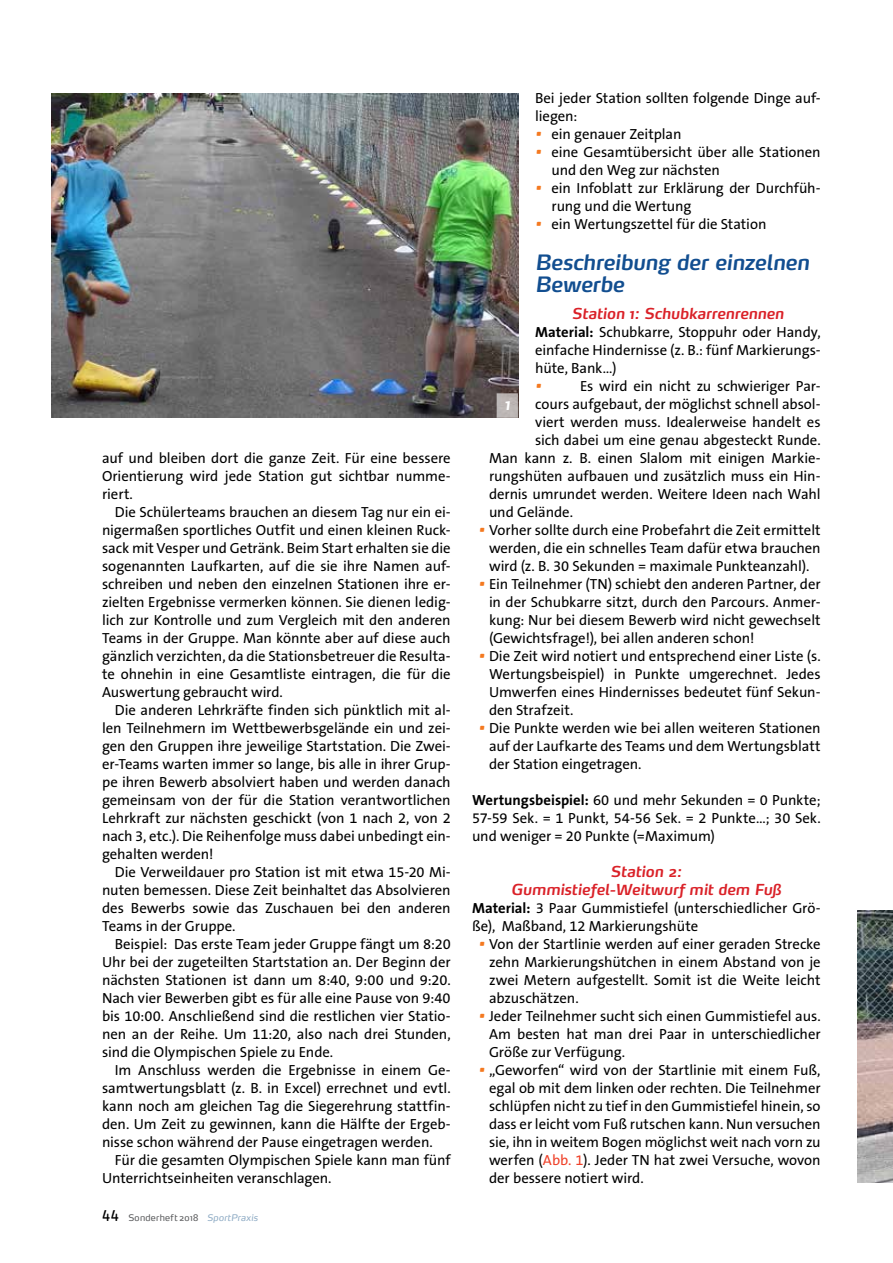
<style>
.page{position:relative;width:893px;height:1263px;background:#fff}
.page>*{position:absolute;margin:0;border:0;box-sizing:border-box;transform-origin:0 0}
.t1{font:italic 600 21px/22.5px "Max";letter-spacing:-.01em;color:#124e90}
.t2{font:italic 600 16.5px "Max";color:#fff}
.t3{font:italic 600 15px/18px "Max";color:#da2128;text-align:center}
.t4{font:italic 600 15px "Max";color:#f47920}
.t5{font:14.7px/18px "The Sans B5 Plain";letter-spacing:-.005em;color:#000;text-align:justify}
.t6{font:9px "Max";letter-spacing:.035em;color:#58595b}
.s1{font-family:"Info Text Regular Tf";font-size:18px;color:#000}
.s2{font-style:italic;color:#8daac4}
.s3{font-family:"Max";font-weight:600;font-style:italic;font-size:15px;color:#f47920}
.s4{font-family:"The Sans B7";font-weight:700}
.s5{color:#ef4129}
</style>
<div class="page">
<img style="left:51px;top:94px;width:467px;height:324px">
<img style="left:858px;top:910px;width:35px;height:272px">
<div style="left:497px;top:393px;width:21px;height:25px;background:#bdb6b5"></div>
<p class="t5" style="left:102px;top:450px;width:350px">auf und bleiben dort die ganze Zeit. Für eine bessere Orientierung wird jede Station gut sichtbar numme&shy;riert.</p>
<p class="t5" style="left:102px;top:504px;width:350px;text-indent:13px">Die Schülerteams brauchen an diesem Tag nur ein ei&shy;nigermaßen sportliches Outfit und einen kleinen Ruck&shy;sack mit Vesper und Getränk. Beim Start erhalten sie die sogenannten Laufkarten, auf die sie ihre Namen auf&shy;schreiben und neben den einzelnen Stationen ihre er&shy;zielten Ergebnisse vermerken können. Sie dienen ledig&shy;lich zur Kontrolle und zum Vergleich mit den anderen Teams in der Gruppe. Man könnte aber auf diese auch gänzlich verzichten, da die Stationsbetreuer die Resulta&shy;te ohnehin in eine Gesamtliste eintragen, die für die Auswertung gebraucht wird.</p>
<p class="t5" style="left:102px;top:702px;width:350px;text-indent:13px">Die anderen Lehrkräfte finden sich pünktlich mit al&shy;len Teilnehmern im Wettbewerbsgelände ein und zei&shy;gen den Gruppen ihre jeweilige Startstation. Die Zwei&shy;er-Teams warten immer so lange, bis alle in ihrer Grup&shy;pe ihren Bewerb absolviert haben und werden danach gemeinsam von der für die Station verantwortlichen Lehrkraft zur nächsten geschickt (von 1 nach 2, von 2 nach 3, etc.). Die Reihenfolge muss dabei unbedingt ein&shy;gehalten werden!</p>
<p class="t5" style="left:102px;top:864px;width:350px;text-indent:13px">Die Verweildauer pro Station ist mit etwa 15-20 Mi&shy;nuten bemessen. Diese Zeit beinhaltet das Absolvieren des Bewerbs sowie das Zuschauen bei den anderen Teams in der Gruppe.</p>
<p class="t5" style="left:102px;top:936px;width:350px;text-indent:13px">Beispiel: Das erste Team jeder Gruppe fängt um 8:20<br>Uhr bei der zugeteilten Startstation an. Der Beginn der nächsten Stationen ist dann um 8:40, 9:00 und 9:20.<br>Nach vier Bewerben gibt es für alle eine Pause von 9:40 bis 10:00. Anschließend sind die restlichen vier Statio&shy;nen an der Reihe. Um 11:20, also nach drei Stunden, sind die Olympischen Spiele zu Ende.</p>
<p class="t5" style="left:102px;top:1062px;width:350px;text-indent:13px">Im Anschluss werden die Ergebnisse in einem Ge&shy;samtwertungsblatt (z. B. in Excel) errechnet und evtl. kann noch am gleichen Tag die Siegerehrung stattfin&shy;den. Um Zeit zu gewinnen, kann die Hälfte der Ergeb&shy;nisse schon während der Pause eingetragen werden.</p>
<p class="t5" style="left:102px;top:1152px;width:350px;text-indent:13px">Für die gesamten Olympischen Spiele kann man fünf<br>Unterrichtseinheiten veranschlagen.</p>
<p class="t6" style="left:102px;top:1212px;width:157px"><span class="s1">44</span> Sonderheft 2018 <span class="s2">SportPraxis</span></p>
<p class="t5" style="left:535px;top:90px;width:287px">Bei jeder Station sollten folgende Dinge auf&shy;liegen:</p>
<p class="t5" style="left:535px;top:126px;width:148px"><span class="s3">•</span> ein genauer Zeitplan</p>
<p class="t5" style="left:551px;top:144px;width:271px;text-indent:-16px"><span class="s3">•</span> eine Gesamtübersicht über alle Stationen und den Weg zur nächsten</p>
<p class="t5" style="left:551px;top:180px;width:271px;text-indent:-16px"><span class="s3">•</span> ein Infoblatt zur Erklärung der Durchfüh&shy;rung und die Wertung</p>
<p class="t5" style="left:535px;top:216px;width:233px"><span class="s3">•</span> ein Wertungszettel für die Station</p>
<h1 class="t1" style="left:535px;top:251px;width:276px">Beschreibung der einzelnen<br>Bewerbe</h1>
<p class="t3" style="left:572px;top:304px;width:213px">Station 1: Schubkarrenrennen</p>
<p class="t5" style="left:535px;top:324px;width:287px"><span class="s4">Material:</span> Schubkarre, Stoppuhr oder Handy, einfache Hindernisse (z. B.: fünf Markierungs&shy;hüte, Bank…)</p>
<p class="t4" style="left:535px;top:376px;width:8px">•</p>
<p class="t5" style="left:580px;top:378px;width:242px">Es wird ein nicht zu schwieriger Par-</p>
<p class="t5" style="left:535px;top:396px;width:287px">cours aufgebaut, der möglichst schnell absol-</p>
<p class="t5" style="left:535px;top:414px;width:287px">viert werden muss. Idealerweise handelt es</p>
<p class="t5" style="left:535px;top:432px;width:287px">sich dabei um eine genau abgesteckt Runde.</p>
<p class="t5" style="left:489px;top:450px;width:333px">Man kann z. B. einen Slalom mit einigen Markie-</p>
<p class="t5" style="left:489px;top:468px;width:333px">rungshüten aufbauen und zusätzlich muss ein Hin-</p>
<p class="t5" style="left:489px;top:486px;width:333px">dernis umrundet werden. Weitere Ideen nach Wahl</p>
<p class="t5" style="left:489px;top:504px;width:86px">und Gelände.</p>
<p class="t5" style="left:489px;top:522px;width:333px;text-indent:-11px"><span class="s3">•</span> Vorher sollte durch eine Probefahrt die Zeit ermittelt werden, die ein schnelles Team dafür etwa brauchen wird (z. B. 30 Sekunden = maximale Punkteanzahl).</p>
<p class="t5" style="left:489px;top:576px;width:333px;text-indent:-11px"><span class="s3">•</span> Ein Teilnehmer (TN) schiebt den anderen Partner, der in der Schubkarre sitzt, durch den Parcours. Anmer&shy;kung: Nur bei diesem Bewerb wird nicht gewechselt (Gewichtsfrage!), bei allen anderen schon!</p>
<p class="t5" style="left:489px;top:648px;width:333px;text-indent:-11px"><span class="s3">•</span> Die Zeit wird notiert und entsprechend einer Liste (s.<br>Wertungsbeispiel) in Punkte umgerechnet. Jedes Umwerfen eines Hindernisses bedeutet fünf Sekun&shy;den Strafzeit.</p>
<p class="t5" style="left:489px;top:720px;width:333px;text-indent:-11px"><span class="s3">•</span> Die Punkte werden wie bei allen weiteren Stationen auf der Laufkarte des Teams und dem Wertungsblatt der Station eingetragen.</p>
<p class="t5" style="left:472px;top:792px;width:350px"><span class="s4">Wertungsbeispiel:</span> 60 und mehr Sekunden = 0 Punkte; 57-59 Sek. = 1 Punkt, 54-56 Sek. = 2 Punkte…; 30 Sek. und weniger = 20 Punkte (=Maximum)</p>
<p class="t3" style="left:511px;top:862px;width:272px">Station 2:<br>Gummistiefel-Weitwurf mit dem Fuß</p>
<p class="t5" style="left:472px;top:900px;width:350px"><span class="s4">Material:</span> 3 Paar Gummistiefel (unterschiedlicher Grö&shy;ße), Maßband, 12 Markierungshüte</p>
<p class="t5" style="left:489px;top:936px;width:333px;text-indent:-11px"><span class="s3">•</span> Von der Startlinie werden auf einer geraden Strecke zehn Markierungshütchen in einem Abstand von je zwei Metern aufgestellt. Somit ist die Weite leicht abzuschätzen.</p>
<p class="t5" style="left:489px;top:1008px;width:333px;text-indent:-11px"><span class="s3">•</span> Jeder Teilnehmer sucht sich einen Gummistiefel aus.<br>Am besten hat man drei Paar in unterschiedlicher Größe zur Verfügung.</p>
<p class="t5" style="left:489px;top:1062px;width:333px;text-indent:-11px"><span class="s3">•</span> „Geworfen“ wird von der Startlinie mit einem Fuß, egal ob mit dem linken oder rechten. Die Teilnehmer schlüpfen nicht zu tief in den Gummistiefel hinein, so dass er leicht vom Fuß rutschen kann. Nun versuchen sie, ihn in weitem Bogen möglichst weit nach vorn zu werfen (<span class="s5">Abb. 1</span>). Jeder TN hat zwei Versuche, wovon der bessere notiert wird.</p>
<p class="t2" style="left:504px;top:394px;width:7px">1</p>
</div>
